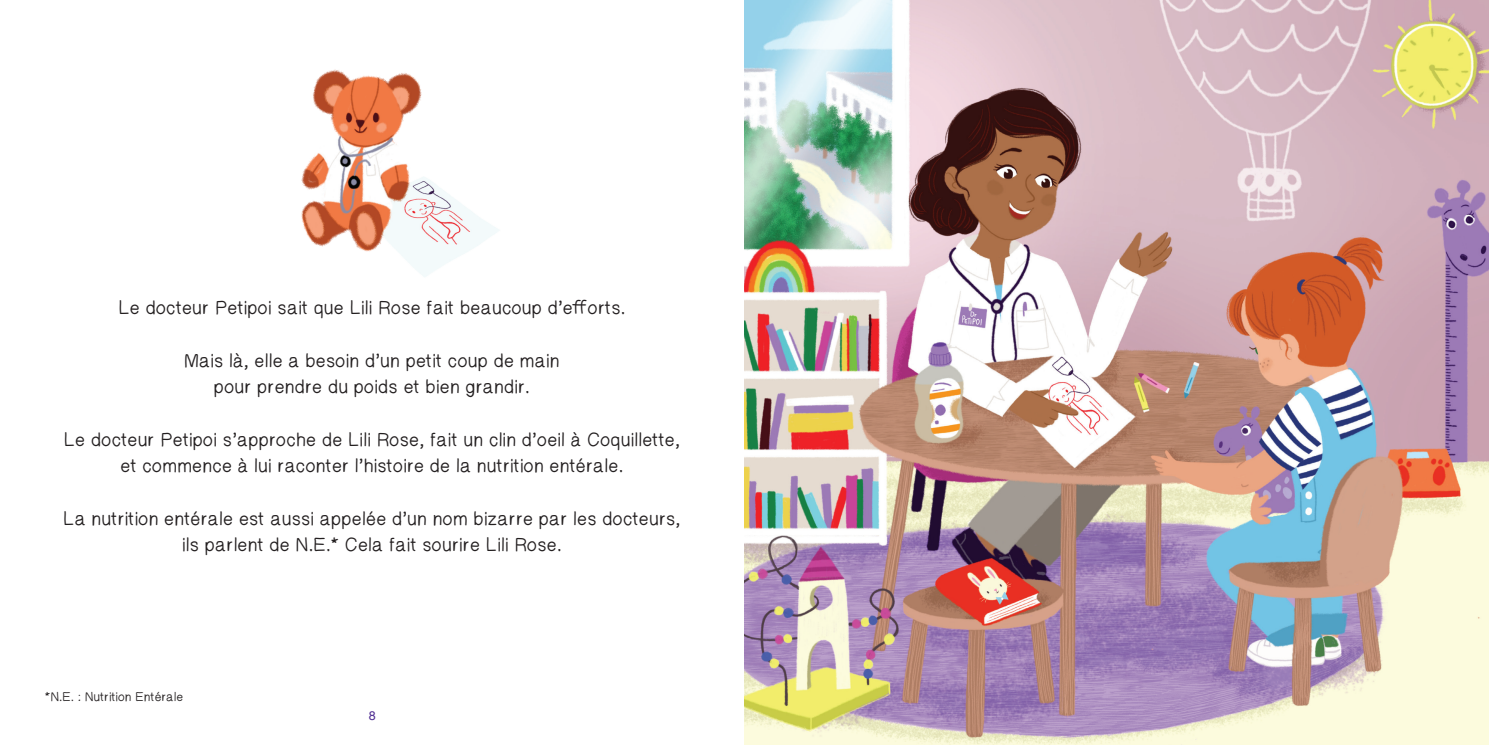
<style>
.page{position:relative;width:1489px;height:745px;background:#fff}
.page>*{position:absolute;margin:0;border:0;box-sizing:border-box;transform-origin:0 0}
.t1{font:18.75px/26.2px "Helveti Hand";color:#231f20;text-align:center}
.t2{font:12.5px "Helveti Hand";color:#231f20}
.t3{font:12.5px "Helvetica";color:#502e92}
</style>
<div class="page">
<img style="left:744px;top:0;width:744px;height:744px">
<img style="left:301px;top:69px;width:198px;height:208px">
<p class="t1" style="left:119px;top:295px;width:508px">Le docteur Petipoi sait que Lili Rose fait beaucoup d’efforts.</p>
<p class="t1" style="left:184px;top:348px;width:377px">Mais là, elle a besoin d’un petit coup de main pour prendre du poids et bien grandir.</p>
<p class="t1" style="left:64px;top:426px;width:617px">Le docteur Petipoi s’approche de Lili Rose, fait un clin d’oeil à Coquillette, et commence à lui raconter l’histoire de la nutrition entérale.</p>
<p class="t1" style="left:64px;top:505px;width:619px">La nutrition entérale est aussi appelée d’un nom bizarre par les docteurs, ils parlent de N.E.* Cela fait sourire Lili Rose.</p>
<p class="t2" style="left:45px;top:689px;width:140px">*N.E. : Nutrition Entérale</p>
<p class="t3" style="left:369px;top:707px;width:8px">8</p>
</div>
